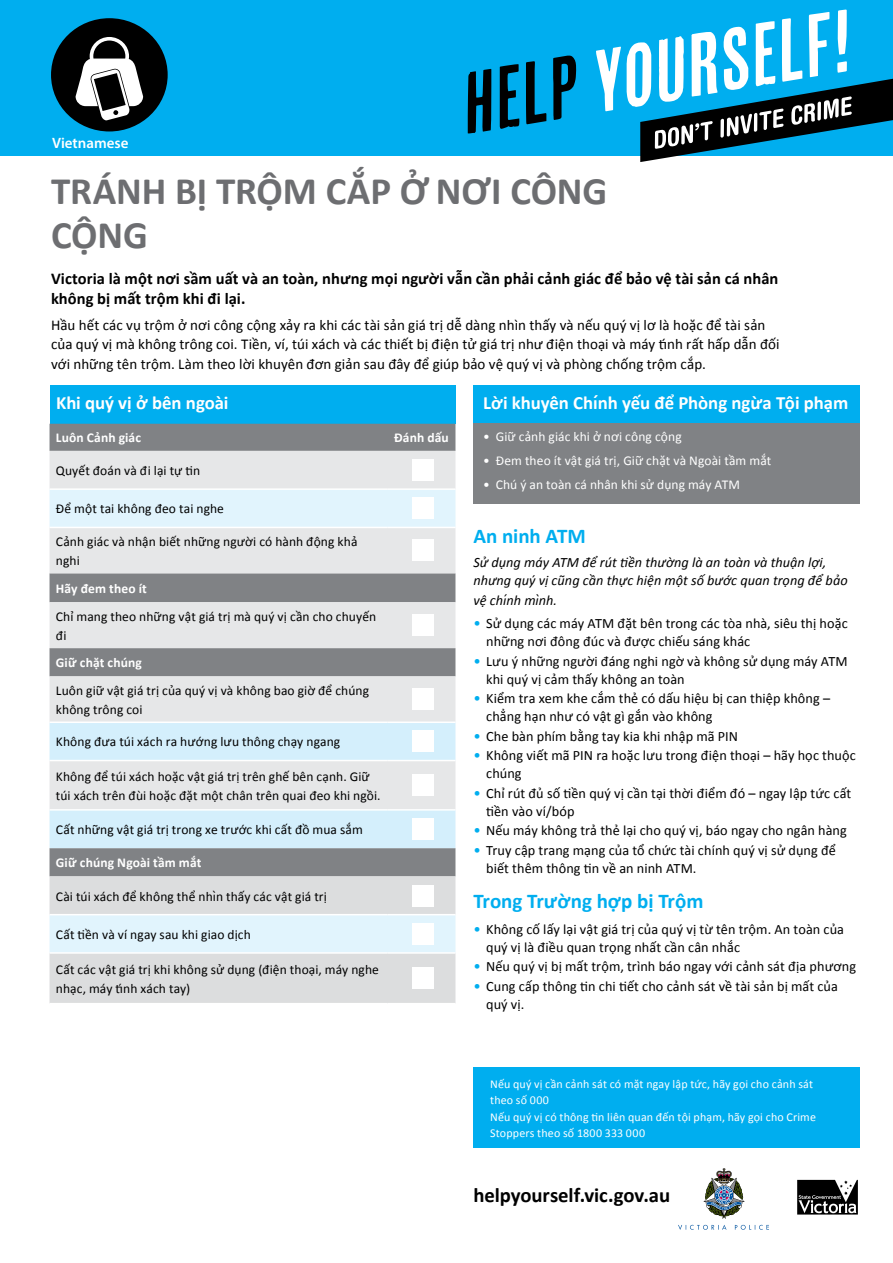
<style>
.page{position:relative;width:893px;height:1263px;background:#fff}
.page>*{position:absolute;margin:0;border:0;box-sizing:border-box;transform-origin:0 0}
.t1{font:700 39px/43.5px "Calibri";letter-spacing:-.005em;color:#6d6e71}
.t2{font:700 21px "Calibri";color:#00aeef}
.t3{font:700 20.7px "Calibri";letter-spacing:-.005em;color:#000}
.t4{font:700 18.75px "Calibri";color:#fff}
.t5{font:700 16.5px/20.2px "Calibri";letter-spacing:.005em;color:#000}
.t6{font:15px/19.8px "Calibri";letter-spacing:.005em;color:#000}
.t7{font:600 15px "Myriad Pro";color:#fff}
.t8{font:14.25px/18px "Calibri";letter-spacing:.005em;color:#000}
.t9{font:italic 14.25px/18px "Calibri";color:#000}
.t10{font:13.5px/18.8px "Calibri";letter-spacing:.01em;color:#000}
.t11{font:13.5px "Calibri";letter-spacing:.005em;color:#fff}
.t12{font:700 13.5px "Calibri";letter-spacing:.01em;color:#fff}
.t13{font:12px/16.5px "Calibri";letter-spacing:.01em;color:#fff}
.s1{font-size:15px;color:#00aeef}
</style>
<div class="page">
<div style="left:0;top:0;width:893px;height:155px;background:#00aeef"></div>
<svg style="left:467px;top:69px;width:24px;height:65px"></svg>
<svg style="left:500px;top:64px;width:20px;height:65px"></svg>
<svg style="left:526px;top:61px;width:20px;height:63px"></svg>
<svg style="left:553px;top:55px;width:23px;height:65px"></svg>
<svg style="left:596px;top:47px;width:25px;height:64px"></svg>
<svg style="left:627px;top:9px;width:266px;height:153px"></svg>
<div style="left:50px;top:385px;width:405px;height:39px;background:#00aeef"></div>
<div style="left:473px;top:385px;width:387px;height:39px;background:#00aeef"></div>
<div style="left:473px;top:424px;width:387px;height:80px;background:#808285"></div>
<svg style="left:797px;top:1180px;width:61px;height:34px"></svg>
<svg style="left:678px;top:1225px;width:91px;height:5px"></svg>
<svg style="left:703px;top:1168px;width:42px;height:51px"></svg>
<div style="left:50px;top:424px;width:405px;height:27px;background:#808285"></div>
<div style="left:50px;top:451px;width:405px;height:37px;background:#e6e7e8"></div>
<svg style="left:50px;top:490px;width:405px;height:386px;background:#c3c7ca"></svg>
<svg style="left:50px;top:723px;width:405px;height:125px;background:#dbebf4"></svg>
<svg style="left:50px;top:876px;width:405px;height:127px;background:#dde3e7"></svg>
<hr style="left:50px;top:527px;width:338px;height:1px;background:#fff">
<hr style="left:388px;top:527px;width:67px;height:1px;background:#fff">
<hr style="left:50px;top:760px;width:338px;height:1px;background:#fff">
<hr style="left:388px;top:760px;width:67px;height:1px;background:#fff">
<hr style="left:50px;top:809px;width:338px;height:2px;background:#fff">
<hr style="left:388px;top:809px;width:67px;height:2px;background:#fff">
<hr style="left:50px;top:914px;width:338px;height:1px;background:#fff">
<hr style="left:388px;top:914px;width:67px;height:1px;background:#fff">
<hr style="left:50px;top:952px;width:338px;height:2px;background:#fff">
<hr style="left:388px;top:952px;width:67px;height:2px;background:#fff">
<hr style="left:50px;top:721px;width:338px;height:2px;background:#fff">
<hr style="left:388px;top:721px;width:67px;height:2px;background:#fff">
<div style="left:412px;top:459px;width:21px;height:22px;background:#fff"></div>
<div style="left:412px;top:498px;width:21px;height:21px;background:#fff"></div>
<div style="left:412px;top:540px;width:21px;height:21px;background:#fff"></div>
<div style="left:412px;top:614px;width:21px;height:22px;background:#fff"></div>
<div style="left:412px;top:689px;width:21px;height:21px;background:#fff"></div>
<div style="left:412px;top:731px;width:21px;height:21px;background:#fff"></div>
<div style="left:412px;top:774px;width:21px;height:22px;background:#fff"></div>
<div style="left:412px;top:818px;width:21px;height:22px;background:#fff"></div>
<div style="left:412px;top:885px;width:21px;height:21px;background:#fff"></div>
<div style="left:412px;top:923px;width:21px;height:21px;background:#fff"></div>
<div style="left:412px;top:968px;width:21px;height:21px;background:#fff"></div>
<div style="left:51px;top:18px;width:117px;height:113px;background:#000;border-radius:50%"></div>
<svg style="left:76px;top:37px;width:67px;height:83px"></svg>
<div style="left:473px;top:1067px;width:387px;height:81px;background:#00aeef"></div>
<p class="t7" style="left:52px;top:134px;width:78px">Vietnamese</p>
<h1 class="t1" style="left:51px;top:170px;width:558px">TRÁNH BỊ TRỘM CẮP Ở NƠI CÔNG<br>CỘNG</h1>
<p class="t5" style="left:51px;top:268px;width:729px">Victoria là một nơi sầm uất và an toà n, nhưng mọi người vẫn cần phải cảnh giác để bảo vệ tài sản cá nhân không bị mất trộm khi đi lại.</p>
<p class="t6" style="left:51px;top:315px;width:716px">Hầu hết các vụ trộm ở nơi công cộng xảy ra khi các tài sản giá trị dễ dàng nhin thấy và nếu quý vị lơ là hoặc để tài sản</p>
<p class="t6" style="left:51px;top:315px;width:730px;text-indent:468px">̀<br>của quý vị mà không trông coi. Tiền, vi, túi xách và các thiết bị điện tử giá trị như điện thoại và máy tính rất hấp dẫn đối</p>
<p class="t6" style="left:51px;top:334px;width:656px;text-indent:236px">́<br>với những tên trộm. Làm theo lời khuyên đơn giản sau đây để giúp bảo vệ quý vị và phòng chống trộm cắp.</p>
<h3 class="t4" style="left:56px;top:391px;width:174px">Khi quý vị ở bên ngoà i</h3>
<p class="t12" style="left:56px;top:429px;width:87px">Luôn Cảnh giác</p>
<p class="t12" style="left:394px;top:429px;width:56px">Đánh dấu</p>
<p class="t10" style="left:56px;top:461px;width:146px">Quyết đoán và đi lại tự tin</p>
<p class="t10" style="left:56px;top:499px;width:170px">Để một tai không đeo tai nghe</p>
<p class="t10" style="left:56px;top:532px;width:303px">Cảnh giác và nhận biết những người có hành động khả nghi</p>
<p class="t12" style="left:56px;top:580px;width:92px">Hãy đem theo ít</p>
<p class="t10" style="left:56px;top:607px;width:322px">Chi mang theo những vật giá trị mà quý vị cần cho chuyến</p>
<p class="t10" style="left:75px;top:607px;width:6px">̉</p>
<p class="t10" style="left:56px;top:626px;width:12px">đi</p>
<p class="t12" style="left:56px;top:654px;width:88px">Giữ chặt chúng</p>
<p class="t10" style="left:56px;top:681px;width:315px">Luôn giữ vật giá trị của quý vị và không bao giờ để chúng không trông coi</p>
<p class="t10" style="left:56px;top:733px;width:286px">Không đưa túi xách ra hướng lưu thông chạy ngang</p>
<p class="t10" style="left:56px;top:767px;width:326px">Không để túi xách hoặc vật giá trị trên ghế bên cạnh. Giữ túi xách trên đùi hoặc đặt một chân trên quai đeo khi ngồi.</p>
<p class="t10" style="left:56px;top:820px;width:309px">Cất những vật giá trị trong xe trước khi cất đồ mua sắm</p>
<p class="t12" style="left:56px;top:854px;width:147px">Giữ chúng Ngoài tầm mắt</p>
<p class="t10" style="left:56px;top:887px;width:273px">Cài túi xách để không thể nhin thấy các vật giá trị</p>
<p class="t10" style="left:217px;top:886px;width:6px">̀</p>
<p class="t10" style="left:56px;top:925px;width:197px">Cất tiền và vi ngay sau khi giao dịch</p>
<p class="t10" style="left:129px;top:925px;width:6px">́</p>
<p class="t10" style="left:56px;top:960px;width:325px">Cất các vật giá trị khi không sử dụ ng (điện thoại, máy nghe nhạc, máy tính xách tay)</p>
<h3 class="t4" style="left:483px;top:391px;width:367px">Lời khuyên Chinh yếu để Phòng ngừa Tội phạm</h3>
<h3 class="t4" style="left:600px;top:390px;width:9px">́</h3>
<p class="t11" style="left:483px;top:428px;width:200px">• Giữ cảnh giác khi ở nơi công cộng</p>
<p class="t11" style="left:483px;top:452px;width:290px">• Đem theo ít vật giá trị, Giữ chặt và Ngoài tầm mắt</p>
<p class="t11" style="left:483px;top:476px;width:259px">• Chú ý an toàn cá nhân khi sử dụ ng máy ATM</p>
<h2 class="t2" style="left:473px;top:522px;width:114px">An ninh ATM</h2>
<p class="t9" style="left:473px;top:553px;width:376px">Sử dụng máy ATM để rút tiền thường là an toàn và thuận lợi, nhưng quý vị cũng cần thực hiện một số bước quan trọng để bảo</p>
<p class="t9" style="left:473px;top:590px;width:85px">vệ chinh minh.</p>
<p class="t9" style="left:508px;top:590px;width:7px">́</p>
<p class="t9" style="left:540px;top:590px;width:7px">̀</p>
<p class="t8" style="left:486px;top:615px;width:363px;text-indent:-13px"><span class="s1">•</span> Sử dụ ng các máy ATM đặt bên trong các tòa nhà, siêu thị hoặc những nơi đông đúc và được chiếu sáng khác</p>
<p class="t8" style="left:486px;top:652px;width:363px;text-indent:-13px"><span class="s1">•</span> Lưu ý những người đáng nghi ngờ và không sử dụ ng máy ATM khi quý vị cảm thấy không an toàn</p>
<p class="t8" style="left:486px;top:690px;width:345px;text-indent:-13px"><span class="s1">•</span> Kiểm tra xem khe cắm thẻ có dấu hiệu bị can thiệp không – chẳng hạn như có vật gi gắn vào không</p>
<p class="t8" style="left:626px;top:707px;width:7px">̀</p>
<p class="t8" style="left:473px;top:727px;width:266px"><span class="s1">•</span> Che bàn phim bằng tay kia khi nhập mã PIN</p>
<p class="t8" style="left:557px;top:727px;width:7px">́</p>
<p class="t8" style="left:486px;top:747px;width:371px;text-indent:-13px"><span class="s1">•</span> Không viết mã PIN ra hoặc lưu trong điện thoại – hãy học thuộc chúng</p>
<p class="t8" style="left:473px;top:784px;width:379px"><span class="s1">•</span> Chi rút đủ số tiền quý vị cần tại thời điểm đó – ngay lập tứ c cất</p>
<p class="t8" style="left:486px;top:784px;width:90px;text-indent:20px">̉<br>tiền vào vi/b́ óp</p>
<p class="t8" style="left:473px;top:822px;width:375px"><span class="s1">•</span> Nếu máy không trả thẻ lại cho quý vị, báo ngay cho ngân hàng</p>
<p class="t8" style="left:473px;top:841px;width:364px"><span class="s1">•</span> Truy cập trang mạng của tổ chức tài chinh quý vị sử dụ ng để</p>
<p class="t8" style="left:717px;top:841px;width:7px">́</p>
<p class="t8" style="left:486px;top:859px;width:212px">biết thêm thông tin về an ninh ATM.</p>
<h2 class="t2" style="left:473px;top:887px;width:232px">Trong Trường hợp bị Trộm</h2>
<p class="t8" style="left:486px;top:920px;width:359px;text-indent:-13px"><span class="s1">•</span> Không cố lấy lại vật giá trị của quý vị từ tên trộm. An toàn của quý vị là điều quan trọng nhất cần cân nhắc</p>
<p class="t8" style="left:473px;top:957px;width:384px"><span class="s1">•</span> Nếu quý vị bị mất trộm, trinh báo ngay với cảnh sát địa phương</p>
<p class="t8" style="left:642px;top:957px;width:7px">̀</p>
<p class="t8" style="left:486px;top:977px;width:353px;text-indent:-13px"><span class="s1">•</span> Cung cấp thông tin chi tiết cho cảnh sát về tài sản bị mất của quý vị.</p>
<p class="t13" style="left:490px;top:1075px;width:327px">Nếu quý vị cần cảnh sát có mặt ngay lập tức, hãy gọi cho cảnh sát theo số 000<br>Nếu quý vị có thông tin liên quan đến tội phạm, hãy gọi cho Crime Stoppers theo số 1800 333 000</p>
<h3 class="t3" style="left:473px;top:1182px;width:198px">helpyourself.vic.gov.au</h3>
</div>
